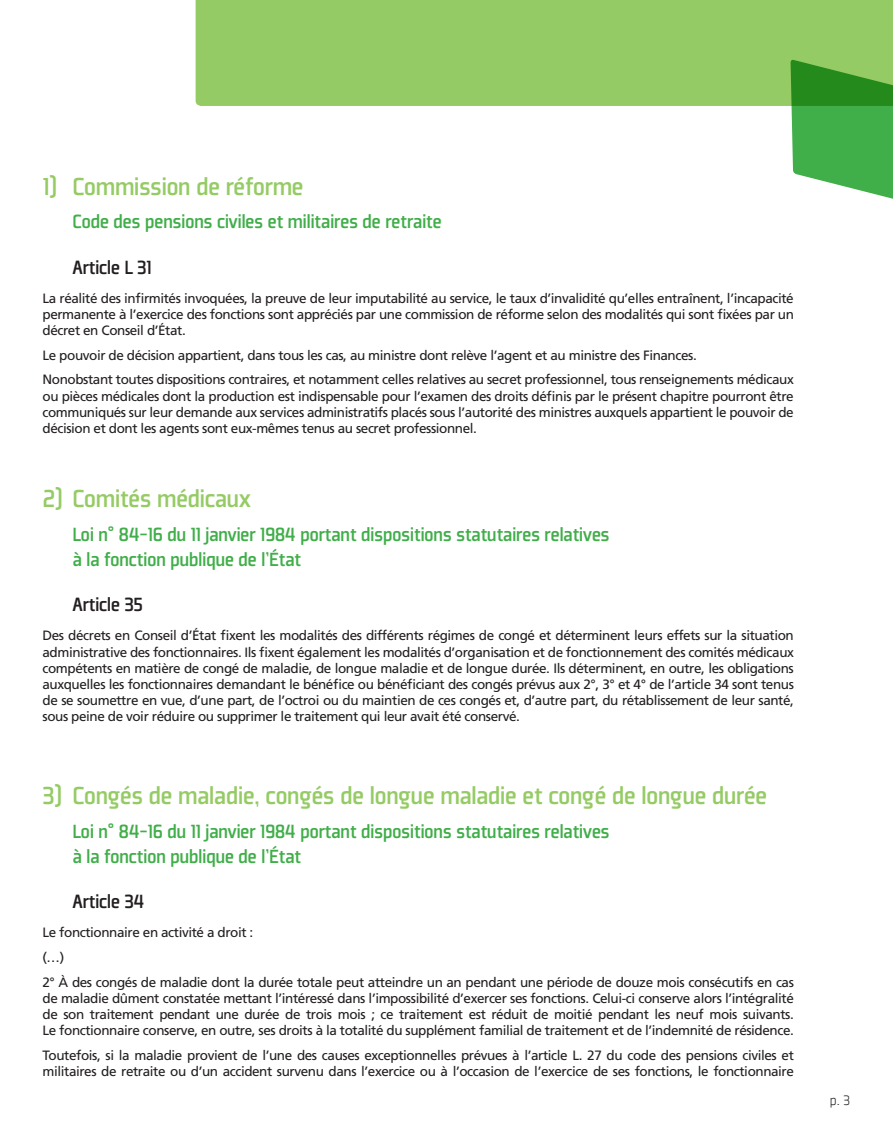
<style>
.page{position:relative;width:893px;height:1136px;background:#fff}
.page>*{position:absolute;margin:0;border:0;box-sizing:border-box;transform-origin:0 0}
.t1{font:500 27px "Plexes";letter-spacing:-.03em;color:#95cb64}
.t2{font:500 21px/25.2px "Plexes";letter-spacing:-.03em;color:#40ae49}
.t3{font:500 21px "Plexes";letter-spacing:-.03em;color:#231f20}
.t4{font:300 15px "Plexes";color:#231f20}
.t5{font:13.5px/16.2px "Frutiger";letter-spacing:-.03em;color:#231f20;text-align:justify}
</style>
<div class="page">
<div style="left:196px;top:0;width:697px;height:106px;background:#95cb64"></div>
<svg style="left:790px;top:59px;width:103px;height:140px;background:#56b054"></svg>
<h1 class="t1" style="left:43px;top:172px;width:263px">1) Commission de réforme</h1>
<h2 class="t2" style="left:73px;top:209px;width:371px">Code des pensions civiles et militaires de retraite</h2>
<h2 class="t3" style="left:73px;top:256px;width:81px">Article L 31</h2>
<p class="t5" style="left:43px;top:289px;width:753px">La réalité des infirmités invoquées, la preuve de leur imputabilité au service, le taux d’invalidité qu’elles entraînent, l’incapacité permanente à l’exercice des fonctions sont appréciés par une commission de réforme selon des modalités qui sont fixées par un décret en Conseil d’État.</p>
<p class="t5" style="left:43px;top:342px;width:753px;line-height:24.8px">Le pouvoir de décision appartient, dans tous les cas, au ministre dont relève l’agent et au ministre des Finances.<br>Nonobstant toutes dispositions contraires, et notamment celles relatives au secret professionnel, tous renseignements médicaux</p>
<p class="t5" style="left:43px;top:387px;width:753px">ou pièces médicales dont la production est indispensable pour l’examen des droits définis par le présent chapitre pourront être communiqués sur leur demande aux services administratifs placés sous l’autorité des ministres auxquels appartient le pouvoir de décision et dont les agents sont eux-mêmes tenus au secret professionnel.</p>
<h1 class="t1" style="left:43px;top:484px;width:211px">2) Comités médicaux</h1>
<h2 class="t2" style="left:73px;top:521px;width:539px">Loi n° 84-16 du 11 janvier 1984 portant dispositions statutaires relatives à la fonction publique de l’État</h2>
<h2 class="t3" style="left:73px;top:593px;width:72px">Article 35</h2>
<p class="t5" style="left:43px;top:627px;width:753px">Des décrets en Conseil d’État fixent les modalités des différents régimes de congé et déterminent leurs effets sur la situation administrative des fonctionnaires. Ils fixent également les modalités d’organisation et de fonctionnement des comités médicaux compétents en matière de congé de maladie, de longue maladie et de longue durée. Ils déterminent, en outre, les obligations auxquelles les fonctionnaires demandant le bénéfice ou bénéficiant des congés prévus aux 2°, 3° et 4° de l’article 34 sont tenus de se soumettre en vue, d’une part, de l’octroi ou du maintien de ces congés et, d’autre part, du rétablissement de leur santé, sous peine de voir réduire ou supprimer le traitement qui leur avait été conservé.</p>
<h1 class="t1" style="left:43px;top:781px;width:726px">3) Congés de maladie, congés de longue maladie et congé de longue durée</h1>
<h2 class="t2" style="left:73px;top:818px;width:539px">Loi n° 84-16 du 11 janvier 1984 portant dispositions statutaires relatives à la fonction publique de l’État</h2>
<h2 class="t3" style="left:73px;top:890px;width:74px">Article 34</h2>
<p class="t5" style="left:43px;top:919px;width:753px;line-height:24.8px;text-align:left">Le fonctionnaire en activité a droit :<br>(…)<br>2° À des congés de maladie dont la durée totale peut atteindre un an pendant une période de douze mois consécutifs en cas</p>
<p class="t5" style="left:43px;top:989px;width:753px">de maladie dûment constatée mettant l’intéressé dans l’impossibilité d’exercer ses fonctions. Celui-ci conserve alors l’intégralité de son traitement pendant une durée de trois mois ; ce traitement est réduit de moitié pendant les neuf mois suivants.<br>Le fonctionnaire conserve, en outre, ses droits à la totalité du supplément familial de traitement et de l’indemnité de résidence.</p>
<p class="t5" style="left:43px;top:1046px;width:753px">Toutefois, si la maladie provient de l’une des causes exceptionnelles prévues à l’article L. 27 du code des pensions civiles et militaires de retraite ou d’un accident survenu dans l’exercice ou à l’occasion de l’exercice de ses fonctions, le fonctionnaire</p>
<p class="t4" style="left:829px;top:1092px;width:23px">p. 3</p>
</div>
